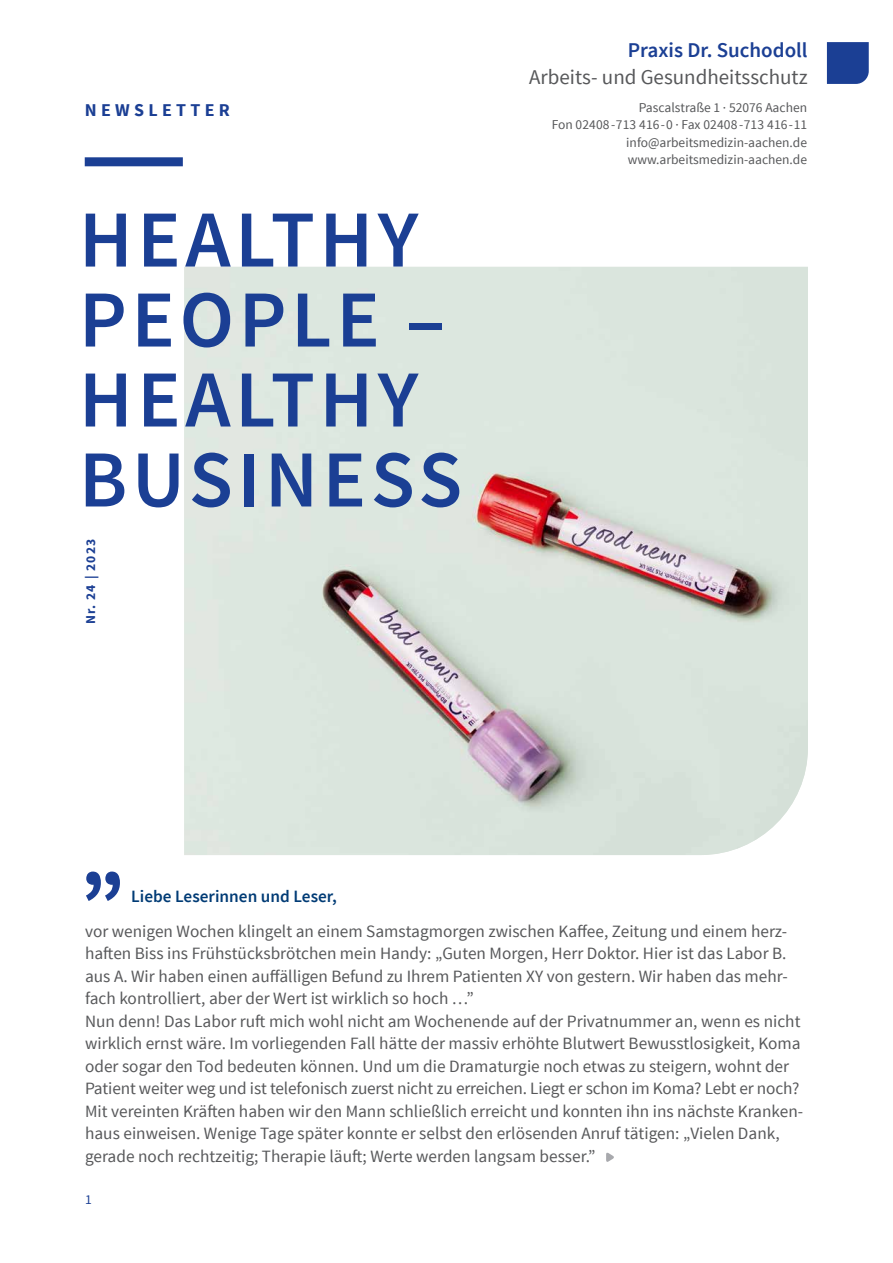
<style>
.page{position:relative;width:893px;height:1263px;background:#fff}
.page>*{position:absolute;margin:0;border:0;box-sizing:border-box;transform-origin:0 0}
.t1{font:600 81px/79.9px "Source Sans Pro";letter-spacing:.06em;color:#1b3f94}
.t2{font:21px "Source Sans Pro";color:#57585a}
.t3{font:600 21px "Source Sans Pro";color:#1b3f94}
.t4{font:700 18px "Source Sans Pro";letter-spacing:.24em;color:#1b3f94}
.t5{font:17.25px/22.5px "Source Sans Pro";color:#57585a}
.t6{font:600 17.25px "Source Sans Pro";color:#003b75}
.t7{font:13.5px/17.2px "Source Sans Pro";color:#57585a;text-align:right}
.t8{font:700 13.5px "Source Sans Pro";letter-spacing:.08em;color:#1b3f94}
.t9{font:13.5px "Source Sans Pro";color:#1b3f94}
</style>
<div class="page">
<img style="left:184px;top:267px;width:624px;height:588px">
<svg style="left:606px;top:1152px;width:8px;height:10px"></svg>
<svg style="left:86px;top:871px;width:34px;height:30px"></svg>
<svg style="left:827px;top:42px;width:42px;height:42px;background:#214497"></svg>
<div style="left:85px;top:157px;width:98px;height:9px;background:#1b3f94"></div>
<p class="t4" style="left:85px;top:98px;width:147px">NEWSLETTER</p>
<h1 class="t1" style="left:79px;top:202px;width:384px">HEALTHY<br>PEOPLE –<br>HEALTHY<br>BUSINESS</h1>
<p class="t8" style="left:82px;top:624px;width:86px;rotate:-90deg">Nr. 24 | 2023</p>
<p class="t3" style="left:628px;top:37px;width:181px">Praxis Dr. Suchodoll</p>
<p class="t2" style="left:529px;top:64px;width:280px">Arbeits- und Gesundheitsschutz</p>
<p class="t7" style="left:552px;top:99px;width:257px">Pascalstraße 1 · 52076 Aachen<br>Fon 02408 -713 416-0 · Fax 02408 -713 416-11 info@arbeitsmedizin-aachen.de www.arbeitsmedizin-aachen.de</p>
<p class="t6" style="left:131px;top:885px;width:207px">Liebe Leserinnen und Leser,</p>
<p class="t5" style="left:85px;top:920px;width:720px">vor wenigen Wochen klingelt an einem Samstagmorgen zwischen Kaffee, Zeitung und einem herz&shy;haften Biss ins Frühstücksbrötchen mein Handy: „Guten Morgen, Herr Doktor. Hier ist das Labor B. aus A. Wir haben einen auffälligen Befund zu Ihrem Patienten XY von gestern. Wir haben das mehr&shy;fach kontrolliert, aber der Wert ist wirklich so hoch …”<br>Nun denn! Das Labor ruft mich wohl nicht am Wochenende auf der Privatnummer an, wenn es nicht wirklich ernst wäre. Im vorliegenden Fall hätte der massiv erhöhte Blutwert Bewusstlosigkeit, Koma oder sogar den Tod bedeuten können. Und um die Dramaturgie noch etwas zu steigern, wohnt der Patient weiter weg und ist telefonisch zuerst nicht zu erreichen. Liegt er schon im Koma? Lebt er noch?<br>Mit vereinten Kräften haben wir den Mann schließlich erreicht und konnten ihn ins nächste Kranken&shy;haus einweisen. Wenige Tage später konnte er selbst den erlösenden Anruf tätigen: „Vielen Dank, gerade noch rechtzeitig; Therapie läuft; Werte werden langsam besser.”</p>
<p class="t9" style="left:85px;top:1191px;width:8px">1</p>
</div>
